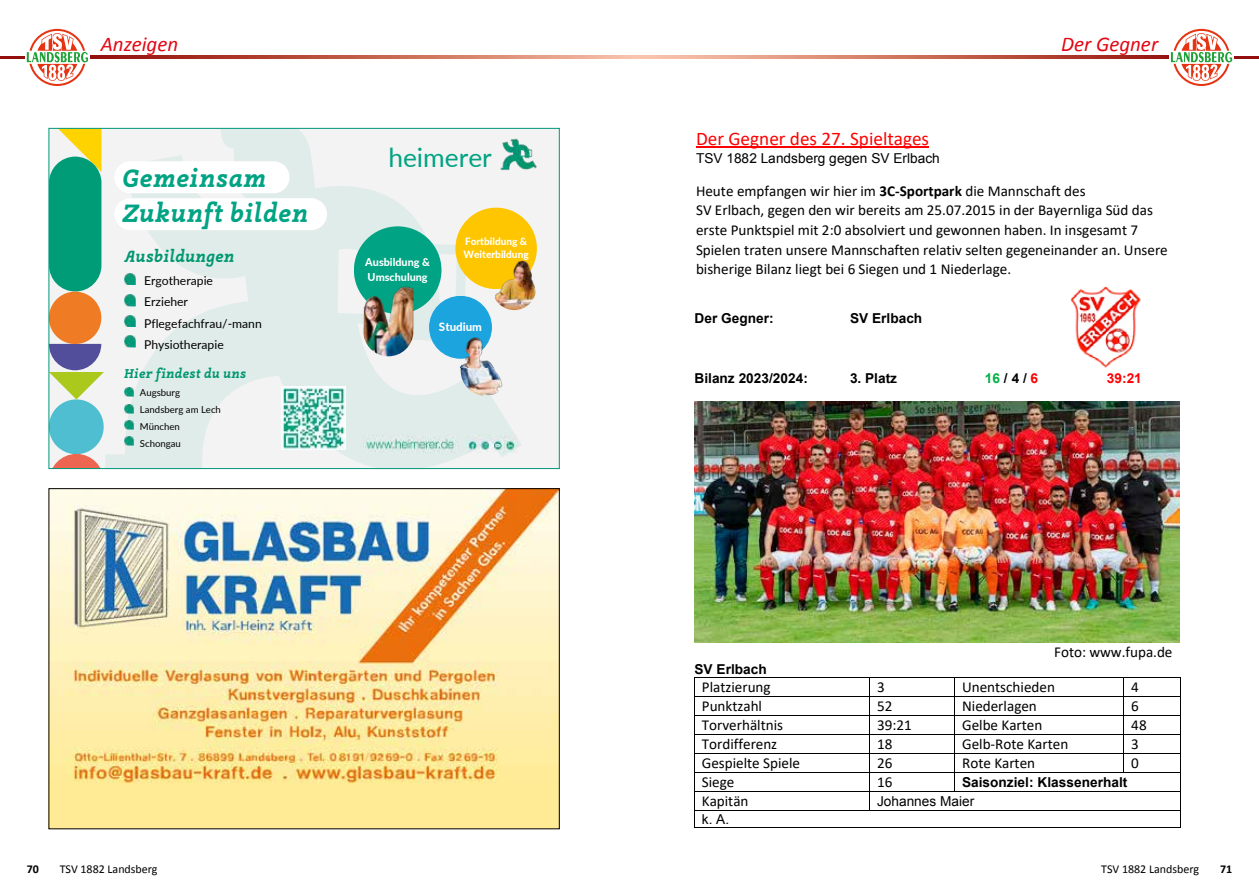
<style>
.page{position:relative;width:1259px;height:893px;background:#fff}
.page>*{position:absolute;margin:0;border:0;box-sizing:border-box;transform-origin:0 0}
.t1{font:26.4px "Lato";color:#00a383}
.t2{font:italic 700 25.65px/35.4px "Canape Serif";color:#00a383}
.t3{font:italic 21px "Calibri";color:#e30613}
.t4{font:19.2px "Calibri";color:#f00}
.t5{font:italic 700 16.5px "Canape Serif";color:#009771}
.t6{font:15.15px/19.6px "Calibri";color:#000}
.t7{font:700 13.65px "Arial";color:#000}
.t8{font:13.65px "Arial";color:#000}
.t9{font:700 13.65px "Arial";color:#f00}
.t10{font:italic 700 13.05px "Canape Serif";color:#009771}
.t11{font:12.15px/21.5px "Lato";color:#000}
.t12{font:12px "Calibri";color:#000}
.t13{font:700 12px "Calibri";color:#000}
.t14{font:800 11.55px "Lato";color:#fff}
.t15{font:800 10.8px/14.9px "Lato";color:#fff}
.t16{font:800 10.05px/13.8px "Lato";color:#fff}
.t17{font:9.6px/17px "Lato";color:#000}
.s1{font-weight:700}
.s2{color:#00b147}
.s3{color:#f00}
</style>
<div class="page">
<img style="left:51px;top:490px;width:507px;height:337px">
<div style="left:49px;top:128px;width:510px;height:341px;background:#f3f3f3"></div>
<svg style="left:105px;top:130px;width:417px;height:337px;fill:#e0ece9"></svg>
<img style="left:496px;top:136px;width:41px;height:35px">
<div style="left:429px;top:296px;width:63px;height:63px;background:#1ca4de;border-radius:31px"></div>
<div style="left:354px;top:226px;width:87px;height:88px;background:#00a383;border-radius:44px"></div>
<div style="left:455px;top:208px;width:82px;height:81px;background:#fec600;border-radius:41px"></div>
<svg style="left:58px;top:130px;width:43px;height:42px"></svg>
<div style="left:49px;top:157px;width:52px;height:134px;background:#009b77;border-radius:26px"></div>
<svg style="left:51px;top:292px;width:53px;height:175px"></svg>
<svg style="left:124px;top:273px;width:12px;height:12px"></svg>
<svg style="left:124px;top:295px;width:12px;height:11px"></svg>
<svg style="left:124px;top:315px;width:12px;height:12px"></svg>
<svg style="left:124px;top:336px;width:12px;height:11px"></svg>
<div style="left:114px;top:161px;width:175px;height:32px;background:#fff;border-radius:16px"></div>
<svg style="left:124px;top:387px;width:9px;height:9px"></svg>
<svg style="left:124px;top:404px;width:9px;height:9px"></svg>
<svg style="left:124px;top:420px;width:9px;height:9px"></svg>
<svg style="left:124px;top:437px;width:9px;height:9px"></svg>
<img style="left:363px;top:286px;width:50px;height:70px">
<img style="left:460px;top:345px;width:51px;height:51px;border-radius:25px">
<img style="left:282px;top:386px;width:63px;height:63px">
<img style="left:461px;top:332px;width:35px;height:35px">
<img style="left:492px;top:265px;width:44px;height:45px;border-radius:22px">
<img style="left:499px;top:261px;width:36px;height:26px">
<div style="left:114px;top:198px;width:213px;height:32px;background:#fff;border-radius:16px"></div>
<img style="left:1070px;top:287px;width:71px;height:81px">
<hr style="left:696px;top:147px;width:233px;height:1px;background:#f00">
<img style="left:694px;top:401px;width:485px;height:241px">
<hr style="left:695px;top:677px;width:174px;height:1px;background:#000">
<hr style="left:870px;top:677px;width:84px;height:1px;background:#000">
<hr style="left:955px;top:677px;width:168px;height:1px;background:#000">
<hr style="left:1124px;top:677px;width:56px;height:1px;background:#000">
<hr style="left:695px;top:696px;width:174px;height:1px;background:#000">
<hr style="left:870px;top:696px;width:84px;height:1px;background:#000">
<hr style="left:955px;top:696px;width:168px;height:1px;background:#000">
<hr style="left:1124px;top:696px;width:56px;height:1px;background:#000">
<hr style="left:695px;top:715px;width:174px;height:1px;background:#000">
<hr style="left:870px;top:715px;width:84px;height:1px;background:#000">
<hr style="left:955px;top:715px;width:168px;height:1px;background:#000">
<hr style="left:1124px;top:715px;width:56px;height:1px;background:#000">
<hr style="left:695px;top:734px;width:174px;height:1px;background:#000">
<hr style="left:870px;top:734px;width:84px;height:1px;background:#000">
<hr style="left:955px;top:734px;width:168px;height:1px;background:#000">
<hr style="left:1124px;top:734px;width:56px;height:1px;background:#000">
<hr style="left:695px;top:753px;width:174px;height:1px;background:#000">
<hr style="left:870px;top:753px;width:84px;height:1px;background:#000">
<hr style="left:955px;top:753px;width:168px;height:1px;background:#000">
<hr style="left:1124px;top:753px;width:56px;height:1px;background:#000">
<hr style="left:695px;top:772px;width:174px;height:1px;background:#000">
<hr style="left:870px;top:772px;width:84px;height:1px;background:#000">
<hr style="left:955px;top:772px;width:168px;height:1px;background:#000">
<svg style="left:1123px;top:677px;width:1px;height:96px"></svg>
<hr style="left:1124px;top:772px;width:56px;height:1px;background:#000">
<hr style="left:695px;top:791px;width:174px;height:1px;background:#000">
<hr style="left:870px;top:791px;width:84px;height:1px;background:#000">
<svg style="left:954px;top:677px;width:1px;height:115px"></svg>
<hr style="left:955px;top:791px;width:225px;height:1px;background:#000">
<hr style="left:695px;top:810px;width:174px;height:1px;background:#000">
<svg style="left:869px;top:677px;width:1px;height:134px"></svg>
<hr style="left:870px;top:810px;width:310px;height:1px;background:#000">
<svg style="left:694px;top:677px;width:1px;height:151px"></svg>
<hr style="left:695px;top:827px;width:485px;height:1px;background:#000">
<svg style="left:1180px;top:677px;width:1px;height:151px"></svg>
<svg style="left:27px;top:29px;width:61px;height:57px"></svg>
<svg style="left:1171px;top:29px;width:61px;height:57px"></svg>
<svg style="left:91px;top:56px;width:1077px;height:3px;background:#c86a58"></svg>
<hr style="left:0;top:56px;width:24px;height:3px;background:#930f0f">
<hr style="left:1235px;top:56px;width:24px;height:3px;background:#930f0f">
<h3 class="t3" style="left:101px;top:29px;width:79px">Anzeigen</h3>
<h3 class="t3" style="left:1061px;top:29px;width:99px">Der Gegner</h3>
<h2 class="t2" style="left:122px;top:160px;width:188px">Gemeinsam<br>Zukunft bilden</h2>
<p class="t5" style="left:124px;top:245px;width:112px">Ausbildungen</p>
<p class="t11" style="left:144px;top:269px;width:119px">Ergotherapie<br>Erzieher<br>Pflegefachfrau/-mann<br>Physiotherapie</p>
<p class="t10" style="left:124px;top:365px;width:124px">Hier findest du uns</p>
<p class="t17" style="left:140px;top:384px;width:82px">Augsburg<br>Landsberg am Lech<br>München<br>Schongau</p>
<h1 class="t1" style="left:388px;top:139px;width:105px">heimerer</h1>
<p class="t15" style="left:365px;top:254px;width:66px">Ausbildung &amp;<br>Umschulung</p>
<p class="t16" style="left:463px;top:234px;width:67px">Fortbildung &amp;<br>Weiterbildung</p>
<p class="t14" style="left:439px;top:318px;width:45px">Studium</p>
<p class="t4" style="left:696px;top:125px;width:235px">Der Gegner des 27. Spieltages</p>
<p class="t8" style="left:696px;top:149px;width:245px">TSV 1882 Landsberg gegen SV Erlbach</p>
<p class="t6" style="left:696px;top:180px;width:473px">Heute empfangen wir hier im <span class="s1">3C-Sportpark</span> die Mannschaft des<br>SV Erlbach, gegen den wir bereits am 25.07.2015 in der Bayernliga Süd das erste Punktspiel mit 2:0 absolviert und gewonnen haben. In insgesamt 7<br>Spielen traten unsere Mannschaften relativ selten gegeneinander an. Unsere bisherige Bilanz liegt bei 6 Siegen und 1 Niederlage.</p>
<p class="t7" style="left:694px;top:309px;width:81px">Der Gegner:</p>
<p class="t7" style="left:850px;top:309px;width:74px">SV Erlbach</p>
<p class="t7" style="left:694px;top:369px;width:115px">Bilanz 2023/2024:</p>
<p class="t7" style="left:850px;top:369px;width:49px">3. Platz</p>
<p class="t7" style="left:985px;top:369px;width:55px"><span class="s2">16</span>/ 4/<span class="s3">6</span></p>
<p class="t9" style="left:1107px;top:369px;width:37px">39:21</p>
<p class="t6" style="left:1054px;top:642px;width:120px">Foto: www.fupa.de</p>
<p class="t7" style="left:694px;top:660px;width:74px">SV Erlbach</p>
<p class="t6" style="left:702px;top:676px;width:70px">Platzierung</p>
<p class="t6" style="left:877px;top:676px;width:9px">3</p>
<p class="t6" style="left:962px;top:676px;width:94px">Unentschieden</p>
<p class="t6" style="left:1131px;top:676px;width:9px">4</p>
<p class="t6" style="left:702px;top:696px;width:62px">Punktzahl</p>
<p class="t6" style="left:877px;top:696px;width:17px">52</p>
<p class="t6" style="left:962px;top:696px;width:76px">Niederlagen</p>
<p class="t6" style="left:1131px;top:696px;width:9px">6</p>
<p class="t6" style="left:702px;top:715px;width:83px">Torverhältnis</p>
<p class="t6" style="left:877px;top:715px;width:36px">39:21</p>
<p class="t6" style="left:962px;top:715px;width:82px">Gelbe Karten</p>
<p class="t6" style="left:1131px;top:715px;width:17px">48</p>
<p class="t6" style="left:702px;top:734px;width:77px">Tordifferenz</p>
<p class="t6" style="left:877px;top:734px;width:17px">18</p>
<p class="t6" style="left:962px;top:734px;width:108px">Gelb-Rote Karten</p>
<p class="t6" style="left:1131px;top:734px;width:9px">3</p>
<p class="t6" style="left:702px;top:753px;width:100px">Gespielte Spiele</p>
<p class="t6" style="left:877px;top:753px;width:17px">26</p>
<p class="t6" style="left:962px;top:753px;width:75px">Rote Karten</p>
<p class="t6" style="left:1131px;top:753px;width:9px">0</p>
<p class="t6" style="left:702px;top:772px;width:34px">Siege</p>
<p class="t6" style="left:877px;top:772px;width:17px">16</p>
<p class="t7" style="left:962px;top:773px;width:167px">Saisonziel: Klassenerhalt</p>
<p class="t6" style="left:702px;top:791px;width:48px">Kapitän</p>
<p class="t8" style="left:877px;top:792px;width:99px">Johannes Maier</p>
<p class="t8" style="left:702px;top:810px;width:29px">k. A.</p>
<p class="t13" style="left:27px;top:860px;width:14px">70</p>
<p class="t12" style="left:60px;top:861px;width:99px">TSV 1882 Landsberg</p>
<p class="t12" style="left:1101px;top:861px;width:99px">TSV 1882 Landsberg</p>
<p class="t13" style="left:1220px;top:860px;width:14px">71</p>
</div>
